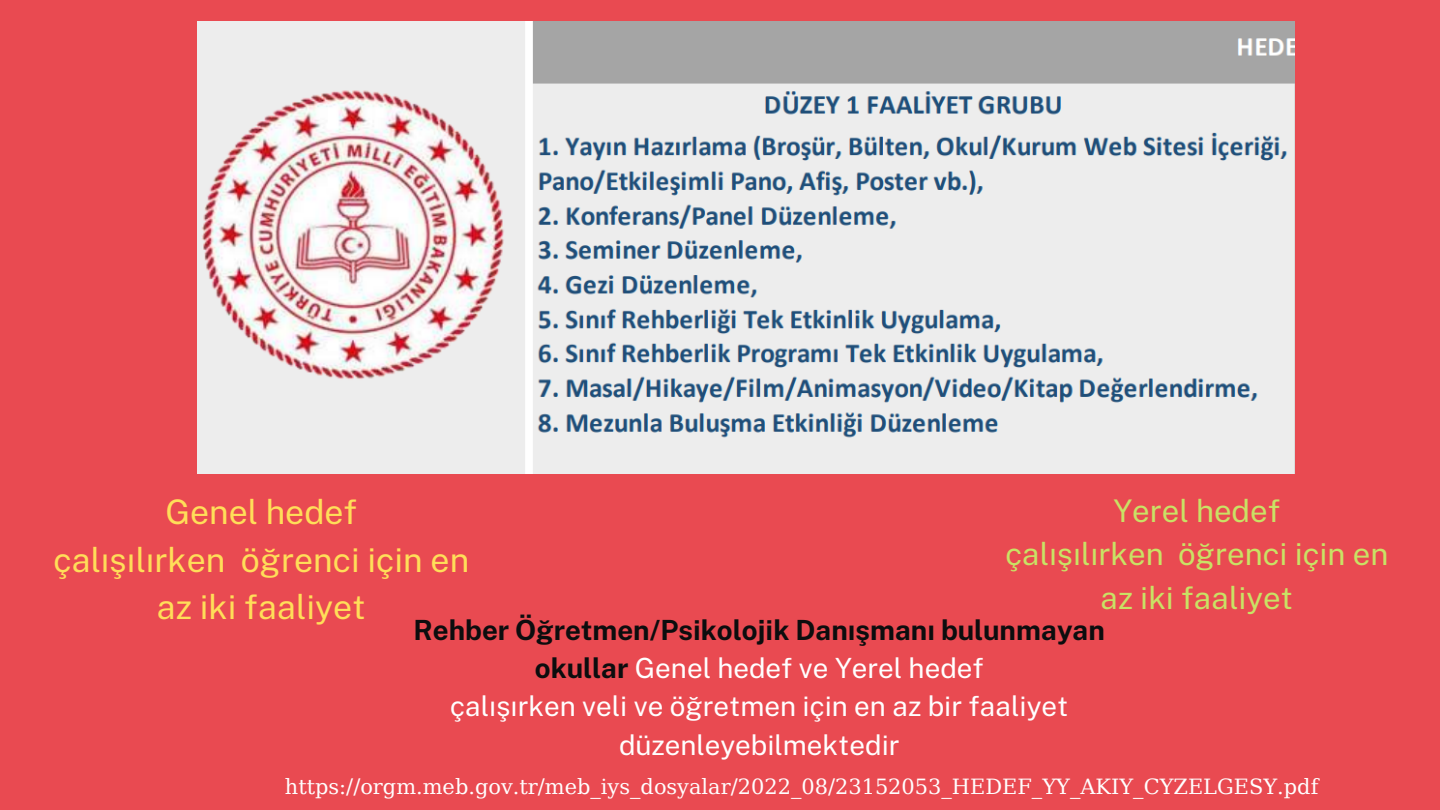
<style>
.page{position:relative;width:1440px;height:810px;background:#e94a51}
.page>*{position:absolute;margin:0;border:0;box-sizing:border-box;transform-origin:0 0}
.t1{font:33.9px/47.2px "Public Sans";color:#ffde59;text-align:center}
.t2{font:31.2px/43.5px "Public Sans";color:#c9e265;text-align:center}
.t3{font:700 27.8px/38.2px "Public Sans";color:#0c0d0e;text-align:center}
.t4{font:27.8px/38.2px "Public Sans";color:#fff;text-align:center}
.t5{font:20.9px "DejaVu Serif";color:#fff}
.s1{font-weight:400;color:#fff}
</style>
<div class="page">
<img style="left:198px;top:22px;width:1096px;height:452px">
<p class="t2" style="left:1113px;top:488px;width:169px">Yerel hedef</p>
<p class="t2" style="left:1005px;top:532px;width:384px">çalışılırken öğrenci içi n en az i ki faaliyet</p>
<p class="t3" style="left:414px;top:611px;width:693px">Rehber Öğretmen/Psikolojik Danışmanı bulunmayan okullar <span class="s1">Genel hedef ve Yerel hedef</span></p>
<p class="t4" style="left:450px;top:687px;width:620px">çalışırken veli ve öğretmen içi n en az bi r faaliyet düzenleyebi lmektedi r</p>
<p class="t5" style="left:285px;top:775px;width:1035px">https://orgm.meb.gov.tr/meb_iys_dosyalar/2022_08/23152053_HEDEF_YY_AKIY_CYZELGESY.pdf</p>
<p class="t1" style="left:165px;top:488px;width:194px">Genel hedef</p>
<p class="t1" style="left:53px;top:536px;width:417px">çalışılırken öğrenci içi n en az i ki faaliyet</p>
</div>
